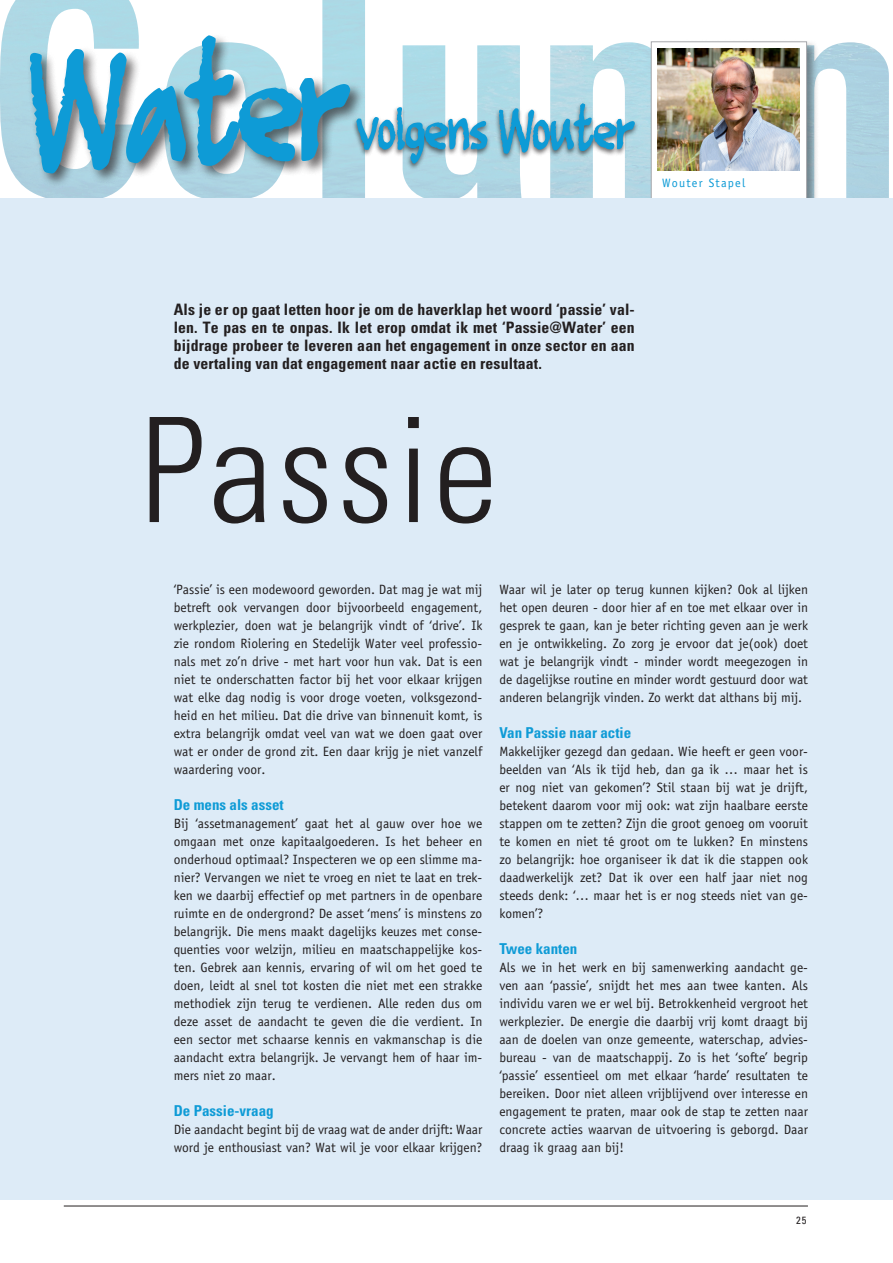
<style>
.page{position:relative;width:893px;height:1263px;background:#fff}
.page>*{position:absolute;margin:0;border:0;box-sizing:border-box;transform-origin:0 0}
.t1{font:300 condensed 145.5px "Univers LT Std";letter-spacing:.025em;color:#231f20}
.t2{font:700 condensed 15.75px/18px "Univers LT Std";letter-spacing:.01em;color:#231f20;text-align:justify}
.t3{font:700 condensed 15px "Univers LT Std";color:#0e9bd6}
.t4{font:13.5px/18px "Officina Sans Std";color:#231f20;text-align:justify}
.t5{font:12.15px "Officina Sans Std";letter-spacing:.1em;color:#0e9bd6}
.t6{font:condensed 10.5px "Univers LT Std";color:#231f20}
</style>
<div class="page">
<img style="left:0;top:0;width:889px;height:198px">
<div style="left:649px;top:40px;width:170px;height:174px;background:#231f20;opacity:.45"></div>
<div style="left:651px;top:42px;width:156px;height:159px;background:#fff;border:1px solid #a8a9ad"></div>
<img style="left:658px;top:48px;width:142px;height:122px">
<div style="left:27px;top:32px;width:339px;height:157px;background:#231f20;opacity:.65"></div>
<svg style="left:30px;top:35px;width:320px;height:138px"></svg>
<div style="left:352px;top:102px;width:287px;height:69px;background:#231f20;opacity:.65"></div>
<svg style="left:356px;top:103px;width:279px;height:61px"></svg>
<div style="left:0;top:198px;width:893px;height:1001px;background:#ddebf7"></div>
<hr style="left:64px;top:1206px;width:744px;height:1px;background:#231f20">
<p class="t5" style="left:662px;top:176px;width:85px">Wouter Stapel</p>
<p class="t2" style="left:174px;top:301px;width:463px">Als je er op gaat letten hoor je om de haverklap het woord ‘passie’ val&shy;len. Te pas en te onpas. Ik let erop omdat ik met ‘Passie@Water’ een bijdrage probeer te leveren aan het engagement in onze sector en aan de vertaling van dat engagement naar actie en resultaat.</p>
<h1 class="t1" style="left:140px;top:383px;width:359px">Passie</h1>
<p class="t4" style="left:174px;top:580px;width:310px">‘Passie’ is een modewoord geworden. Dat mag je wat mij betreft ook vervangen door bijvoorbeeld engagement, werkplezier, doen wat je belangrijk vindt of ‘drive’. Ik zie rondom Riolering en Stedelijk Water veel professio&shy;nals met zo’n drive - met hart voor hun vak. Dat is een niet te onderschatten factor bij het voor elkaar krijgen wat elke dag nodig is voor droge voeten, volksgezond&shy;heid en het milieu. Dat die drive van binnenuit komt, is extra belangrijk omdat veel van wat we doen gaat over wat er onder de grond zit. Een daar krijg je niet vanzelf waardering voor.</p>
<p class="t3" style="left:174px;top:795px;width:111px">De mens als asset</p>
<p class="t4" style="left:174px;top:814px;width:310px">Bij ‘assetmanagement’ gaat het al gauw over hoe we omgaan met onze kapitaalgoederen. Is het beheer en onderhoud optimaal? Inspecteren we op een slimme ma&shy;nier? Vervangen we niet te vroeg en niet te laat en trek&shy;ken we daarbij effectief op met partners in de openbare ruimte en de ondergrond? De asset ‘mens’ is minstens zo belangrijk. Die mens maakt dagelijks keuzes met conse&shy;quenties voor welzijn, milieu en maatschappelijke kos&shy;ten. Gebrek aan kennis, ervaring of wil om het goed te doen, leidt al snel tot kosten die niet met een strakke methodiek zijn terug te verdienen. Alle reden dus om deze asset de aandacht te geven die die verdient. In een sector met schaarse kennis en vakmanschap is die aandacht extra belangrijk. Je vervangt hem of haar im&shy;mers niet zo maar.</p>
<p class="t3" style="left:174px;top:1101px;width:101px">De Passie-vraag</p>
<p class="t4" style="left:174px;top:1120px;width:310px">Die aandacht begint bij de vraag wat de ander drijft: Waar word je enthousiast van? Wat wil je voor elkaar krijgen?</p>
<p class="t4" style="left:499px;top:580px;width:310px">Waar wil je later op terug kunnen kijken? Ook al lijken het open deuren - door hier af en toe met elkaar over in gesprek te gaan, kan je beter richting geven aan je werk en je ontwikkeling. Zo zorg je ervoor dat je(ook) doet wat je belangrijk vindt - minder wordt meegezogen in de dagelijkse routine en minder wordt gestuurd door wat anderen belangrijk vinden. Zo werkt dat althans bij mij.</p>
<p class="t3" style="left:499px;top:723px;width:133px">Van Passie naar actie</p>
<p class="t4" style="left:499px;top:742px;width:310px">Makkelijker gezegd dan gedaan. Wie heeft er geen voor&shy;beelden van ‘Als ik tijd heb, dan ga ik … maar het is er nog niet van gekomen’? Stil staan bij wat je drijft, betekent daarom voor mij ook: wat zijn haalbare eerste stappen om te zetten? Zijn die groot genoeg om vooruit te komen en niet té groot om te lukken? En minstens zo belangrijk: hoe organiseer ik dat ik die stappen ook daadwerkelijk zet? Dat ik over een half jaar niet nog steeds denk: ‘… maar het is er nog steeds niet van ge&shy;komen’?</p>
<p class="t3" style="left:499px;top:939px;width:80px">Twee kanten</p>
<p class="t4" style="left:499px;top:958px;width:310px">Als we in het werk en bij samenwerking aandacht ge&shy;ven aan ‘passie’, snijdt het mes aan twee kanten. Als individu varen we er wel bij. Betrokkenheid vergroot het werkplezier. De energie die daarbij vrij komt draagt bij aan de doelen van onze gemeente, waterschap, advies&shy;bureau - van de maatschappij. Zo is het ‘softe’ begrip ‘passie’ essentieel om met elkaar ‘harde’ resultaten te bereiken. Door niet alleen vrijblijvend over interesse en engagement te praten, maar ook de stap te zetten naar concrete acties waarvan de uitvoering is geborgd. Daar draag ik graag aan bij!</p>
<p class="t6" style="left:796px;top:1214px;width:12px">25</p>
</div>
